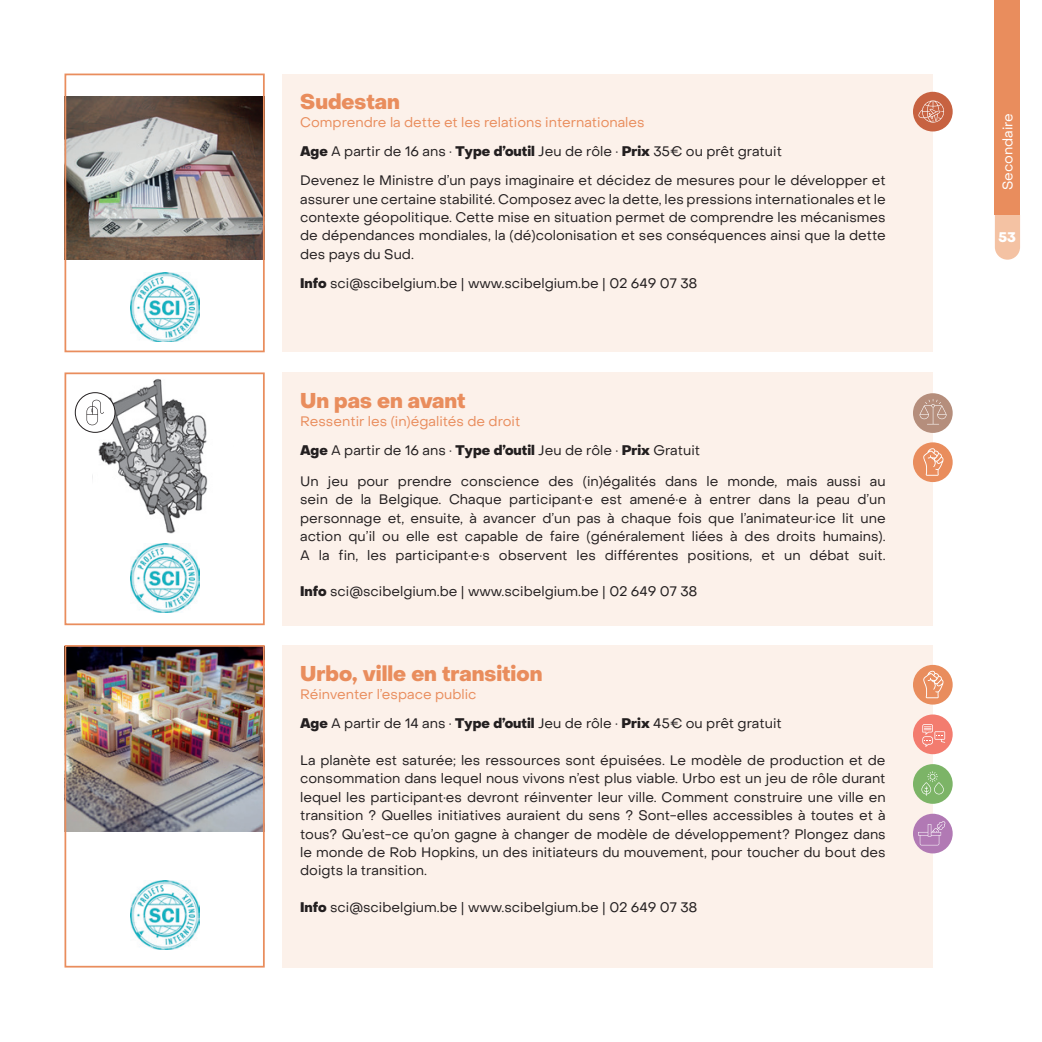
<style>
.page{position:relative;width:1042px;height:1042px;background:#fff}
.page>*{position:absolute;margin:0;border:0;box-sizing:border-box;transform-origin:0 0}
.t1{font:800 21px "Object Sans";color:#e98d5d}
.t2{font:13.65px/18.4px "Object Sans";color:#231f20}
.t3{font:13.65px "Object Sans";color:#fff}
.t4{font:800 13.65px "Object Sans";color:#fff}
.s1{color:#e98d5d}
.s2{font-weight:800}
</style>
<div class="page">
<svg style="left:995px;top:215px;width:25px;height:45px"></svg>
<div style="left:995px;top:0;width:25px;height:215px;background:#e98d5d"></div>
<img style="left:67px;top:648px;width:195px;height:183px">
<img style="left:92px;top:379px;width:116px;height:155px">
<img style="left:67px;top:96px;width:195px;height:163px">
<div style="left:64px;top:74px;width:201px;height:278px;border:2px solid #e98d5d"></div>
<div style="left:64px;top:645px;width:201px;height:322px;border:2px solid #e98d5d"></div>
<div style="left:64px;top:372px;width:201px;height:253px;border:2px solid #e98d5d"></div>
<div style="left:283px;top:74px;width:650px;height:278px;background:#fcf1ea"></div>
<div style="left:283px;top:372px;width:650px;height:253px;background:#fcf1ea"></div>
<div style="left:283px;top:645px;width:650px;height:322px;background:#fcf1ea"></div>
<div style="left:75px;top:393px;width:40px;height:39px;background:#fff;border-radius:50%"></div>
<div style="left:75px;top:392px;width:40px;height:40px;border:1px solid #231f20;border-radius:50%"></div>
<svg style="left:87px;top:400px;width:17px;height:25px"></svg>
<div style="left:913px;top:764px;width:39px;height:40px;background:#7cb467;border-radius:50%"></div>
<svg style="left:921px;top:771px;width:23px;height:25px"></svg>
<div style="left:913px;top:393px;width:39px;height:40px;background:#b58e7c;border-radius:50%"></div>
<svg style="left:919px;top:399px;width:27px;height:25px"></svg>
<div style="left:913px;top:665px;width:39px;height:39px;background:#e98d5d;border-radius:50%"></div>
<svg style="left:923px;top:670px;width:20px;height:28px"></svg>
<div style="left:913px;top:442px;width:39px;height:40px;background:#e98d5d;border-radius:50%"></div>
<svg style="left:923px;top:448px;width:20px;height:28px"></svg>
<div style="left:913px;top:714px;width:39px;height:40px;background:#f37c6f;border-radius:50%"></div>
<svg style="left:922px;top:724px;width:23px;height:23px"></svg>
<div style="left:913px;top:92px;width:39px;height:39px;background:#c76241;border-radius:50%"></div>
<svg style="left:918px;top:101px;width:26px;height:22px"></svg>
<div style="left:913px;top:814px;width:39px;height:39px;background:#b179b4;border-radius:50%"></div>
<svg style="left:918px;top:821px;width:27px;height:24px"></svg>
<img style="left:130px;top:273px;width:69px;height:69px">
<img style="left:130px;top:544px;width:69px;height:69px">
<img style="left:130px;top:881px;width:69px;height:69px">
<h1 class="t1" style="left:300px;top:89px;width:101px">Sudestan</h1>
<p class="t2" style="left:300px;top:108px;width:587px;line-height:28.9px"><span class="s1">Comprendre la dette et les relations internationales<br></span><span class="s2">Age</span> A partir de 16 ans · <span class="s2">Type d’outil</span> Jeu de rôle · <span class="s2">Prix</span> 35€ ou prêt gratuit<br>Devenez le Ministre d’un pays imaginaire et décidez de mesures pour le développer et</p>
<p class="t2" style="left:300px;top:190px;width:587px;text-align:justify">assurer une certaine stabilité. Composez avec la dette, les pressions internationales et le contexte géopolitique. Cette mise en situation permet de comprendre les mécanismes de dépendances mondiales, la (dé)colonisation et ses conséquences ainsi que la dette des pays du Sud.</p>
<p class="t2" style="left:300px;top:274px;width:399px"><span class="s2">Info</span> sci@scibelgium.be | www.scibelgium.be | 02 649 07 38</p>
<h1 class="t1" style="left:300px;top:388px;width:167px">Un pas en avant</h1>
<p class="t2" style="left:300px;top:407px;width:401px;line-height:28.9px"><span class="s1">Ressentir les (in)égalités de droit<br></span><span class="s2">Age</span> A partir de 16 ans · <span class="s2">Type d’outil</span> Jeu de rôle · <span class="s2">Prix</span> Gratuit</p>
<p class="t2" style="left:300px;top:472px;width:587px;text-align:justify">Un jeu pour prendre conscience des (in)égalités dans le monde, mais aussi au sein de la Belgique. Chaque participant·e est amené·e à entrer dans la peau d’un personnage et, ensuite, à avancer d’un pas à chaque fois que l’animateur·ice lit une action qu’il ou elle est capable de faire (généralement liées à des droits humains).<br>A la fin, les participant·e·s observent les différentes positions, et un débat suit.</p>
<p class="t2" style="left:300px;top:582px;width:399px"><span class="s2">Info</span> sci@scibelgium.be | www.scibelgium.be | 02 649 07 38</p>
<h1 class="t1" style="left:300px;top:661px;width:244px">Urbo, ville en transition</h1>
<p class="t2" style="left:300px;top:680px;width:483px;line-height:28.9px"><span class="s1">Réinventer l’espace public<br></span><span class="s2">Age</span> A partir de 14 ans · <span class="s2">Type d’outil</span> Jeu de rôle · <span class="s2">Prix</span> 45€ ou prêt gratuit</p>
<p class="t2" style="left:300px;top:751px;width:587px;text-align:justify">La planète est saturée; les ressources sont épuisées. Le modèle de production et de consommation dans lequel nous vivons n’est plus viable. Urbo est un jeu de rôle durant lequel les participant·es devront réinventer leur ville. Comment construire une ville en transition ? Quelles initiatives auraient du sens ? Sont-elles accessibles à toutes et à tous? Qu’est-ce qu’on gagne à changer de modèle de développement? Plongez dans le monde de Rob Hopkins, un des initiateurs du mouvement, pour toucher du bout des doigts la transition.</p>
<p class="t2" style="left:300px;top:898px;width:399px"><span class="s2">Info</span> sci@scibelgium.be | www.scibelgium.be | 02 649 07 38</p>
<p class="t3" style="left:999px;top:190px;width:79px;rotate:-90deg">Secondaire</p>
<p class="t4" style="left:998px;top:229px;width:19px">53</p>
</div>
